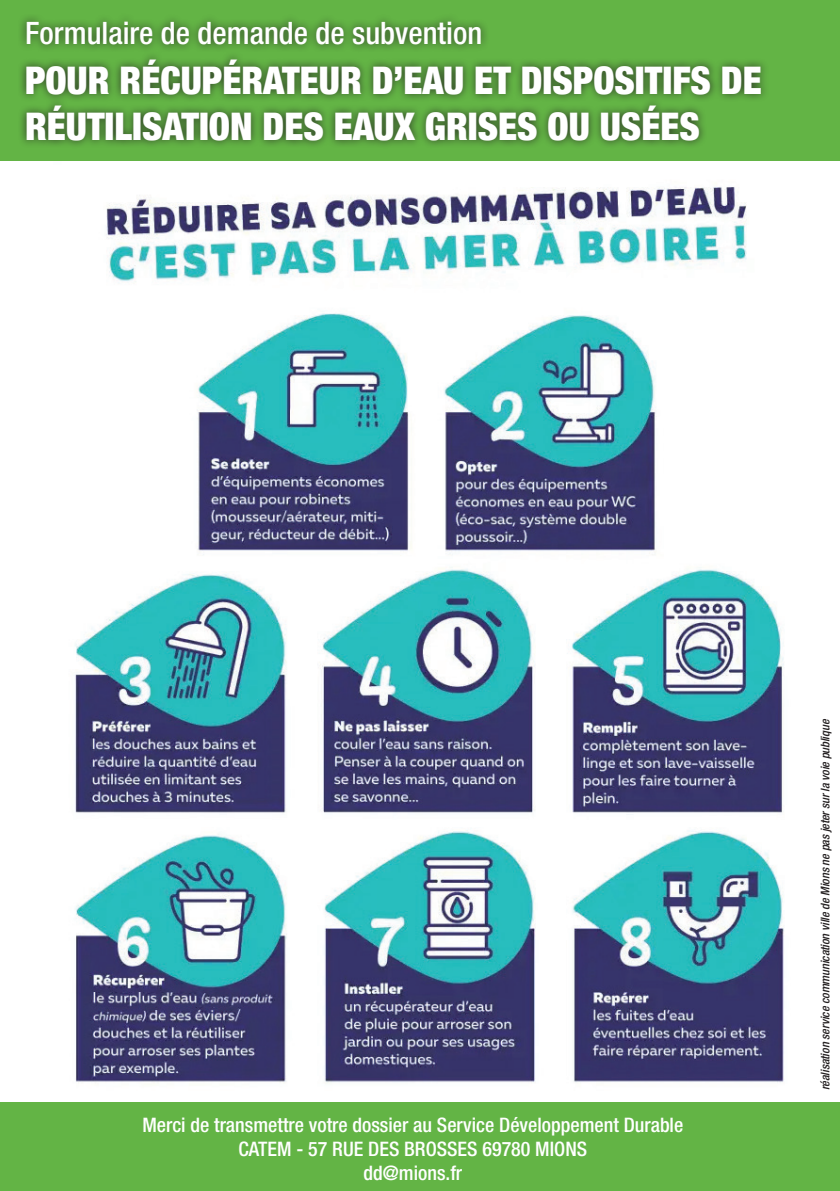
<style>
.page{position:relative;width:840px;height:1191px;background:#fff}
.page>*{position:absolute;margin:0;border:0;box-sizing:border-box;transform-origin:0 0}
.t1{font:900 condensed 38px/46px "Helvetica Neue";color:#fff}
.t2{font:500 condensed 31px "Helvetica Neue";color:#fff}
.t3{font:500 condensed 20px/24px "Helvetica Neue";color:#fff;text-align:center}
.t4{font:italic 500 condensed 12px "Helvetica Neue";color:#231f20}
</style>
<div class="page">
<img style="left:49px;top:160px;width:741px;height:923px">
<div style="left:0;top:0;width:839px;height:160px;background:#63b445"></div>
<div style="left:0;top:1102px;width:839px;height:89px;background:#63b445"></div>
<div style="left:18px;top:12px;width:751px;height:137px;background:#231f20;opacity:.75"></div>
<h2 class="t2" style="left:25px;top:14px;width:458px">Formulaire de demande de subvention</h2>
<h1 class="t1" style="left:25px;top:55px;width:737px">POUR RÉCUPÉRATEUR D’EAU ET DISPOSITIFS DE<br>RÉUTILISATION DES EAUX GRISES OU USÉES</h1>
<p class="t3" style="left:142px;top:1112px;width:542px">Merci de transmettre votre dossier au Service Développement Durable<br>CATEM - 57 RUE DES BROSSES 69780 MIONS<br>dd@mions.fr</p>
<p class="t4" style="left:817px;top:1090px;width:372px;rotate:-90deg">réalisation service communication ville de Mions ne pas jeter sur la voie publique</p>
</div>
